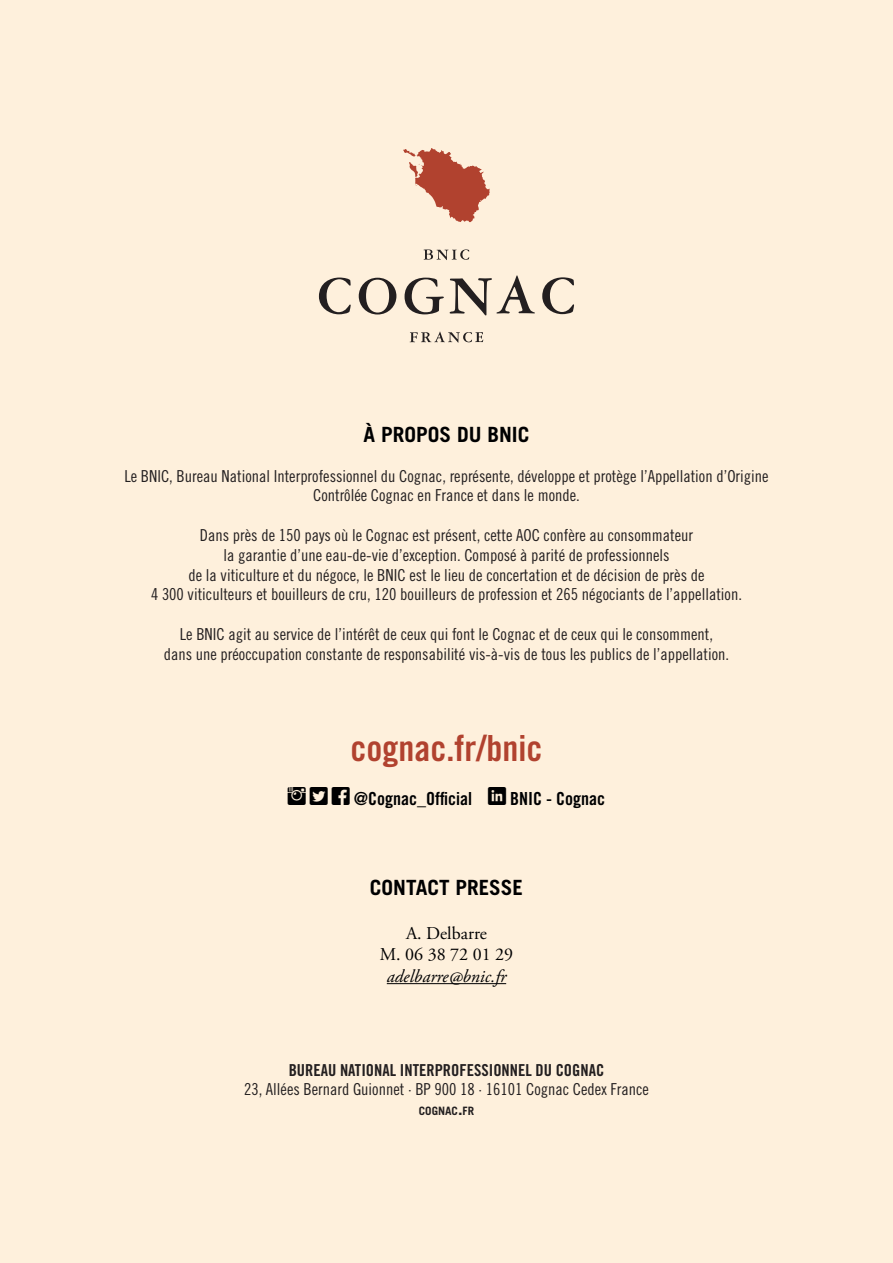
<style>
.page{position:relative;width:893px;height:1263px;background:#fef0dc}
.page>*{position:absolute;margin:0;border:0;box-sizing:border-box;transform-origin:0 0}
.t1{font:36px "Trade Gothic LT Std Bd Cn 20";color:#b1422f}
.t2{font:700 21px "Trade Gothic LT Std";color:#000001}
.t3{font:18px "Trade Gothic LT Std Bd Cn 20";color:#000001}
.t4{font:18px/21.6px "Adobe Garamond Pro";color:#000001;text-align:center}
.t5{font:italic 18px "Adobe Garamond Pro";color:#000001}
.t6{font:16.5px/19.8px "Trade Gothic LT Std Cn 18";color:#231f20;text-align:center}
.t7{font:16.5px "Trade Gothic LT Std Bd Cn 20";color:#231f20}
.t8{font:700 11.55px "Trade Gothic LT Std";color:#231f20}
.s1{font-size:16.5px}
</style>
<div class="page">
<hr style="left:387px;top:983px;width:119px;height:1px;background:#000001">
<svg style="left:319px;top:278px;width:32px;height:36px"></svg>
<svg style="left:359px;top:278px;width:37px;height:36px"></svg>
<svg style="left:405px;top:278px;width:39px;height:36px"></svg>
<svg style="left:450px;top:275px;width:85px;height:40px"></svg>
<svg style="left:542px;top:277px;width:32px;height:37px"></svg>
<svg style="left:424px;top:249px;width:45px;height:11px"></svg>
<svg style="left:410px;top:331px;width:73px;height:12px"></svg>
<svg style="left:403px;top:148px;width:87px;height:74px"></svg>
<p class="t2" style="left:364px;top:421px;width:167px">À PROPOS DU BNIC</p>
<p class="t6" style="left:124px;top:466px;width:646px">Le BNIC, Bureau National Interprofessionnel du Cognac, représente, développe et protège l’Appellation d’Origine<br>Contrôlée Cognac en France et dans le monde.</p>
<p class="t6" style="left:151px;top:525px;width:592px">Dans près de 150 pays où le Cognac est présent, cette AOC confère au consommateur<br>la garantie d’une eau-de-vie d’exception. Composé à parité de professionnels<br>de la viticulture et du négoce, le BNIC est le lieu de concertation et de décision de près de<br>4 300 viticulteurs et bouilleurs de cru, 120 bouilleurs de profession et 265 négociants de l’appellation.</p>
<p class="t6" style="left:164px;top:624px;width:567px">Le BNIC agit au service de l’intérêt de ceux qui font le Cognac et de ceux qui le consomment, dans une préoccupation constante de responsabilité vis-à-vis de tous les publics de l’appellation.</p>
<h1 class="t1" style="left:351px;top:727px;width:193px">cognac.fr/bnic</h1>
<p class="t3" style="left:354px;top:787px;width:120px">@Cognac_Official</p>
<p class="t3" style="left:510px;top:787px;width:96px">BNIC - Cognac</p>
<p class="t2" style="left:370px;top:875px;width:155px">CONTACT PRESSE</p>
<p class="t4" style="left:380px;top:923px;width:135px">A. Delbarre<br>M. 06 38 72 01 29</p>
<p class="t5" style="left:387px;top:965px;width:121px">adelbarre@bnic.fr</p>
<p class="t7" style="left:289px;top:1060px;width:317px">BUREAU NATIONAL INTERPROFESSIONNEL DU COGNAC</p>
<p class="t6" style="left:244px;top:1079px;width:406px">23, Allées Bernard Guionnet · BP 900 18 · 16101 Cognac Cedex France</p>
<p class="t8" style="left:419px;top:1103px;width:57px">COGNAC<span class="s1">.</span>FR</p>
</div>
